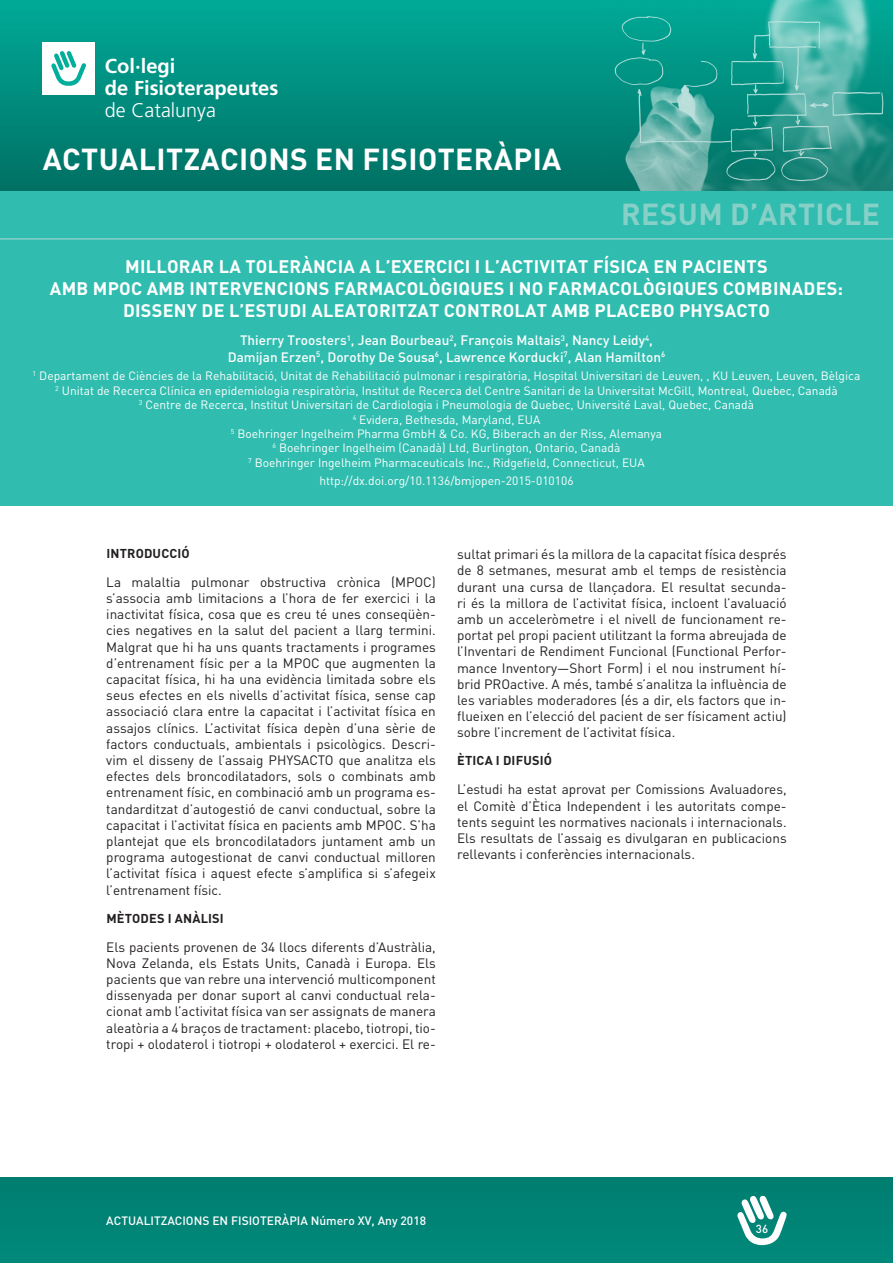
<style>
.page{position:relative;width:893px;height:1263px;background:#fff}
.page>*{position:absolute;margin:0;border:0;box-sizing:border-box;transform-origin:0 0}
.t1{font:700 30px "DIN";letter-spacing:.015em;color:#fff}
.t2{font:700 30px "DIN";letter-spacing:.015em;color:#87d0c8}
.t3{font:700 20.1px/22px "Frutiger";color:#fff}
.t4{font:300 19.8px "Frutiger";color:#fff}
.t5{font:700 18px/21.6px "DIN";letter-spacing:.015em;color:#fff;text-align:center}
.t6{font:13.5px/16.2px "DIN Pro";color:#231f20;text-align:justify}
.t7{font:500 13.5px/16.2px "DIN";color:#fff;text-align:center}
.t8{font:700 12.75px "DIN";letter-spacing:.015em;color:#231f20}
.t9{font:12px/14.4px "DIN";color:#fff;text-align:center}
.t10{font:500 12px "DIN";color:#fff}
.t11{font:500 11.55px "DIN";color:#fff}
</style>
<div class="page">
<div style="left:0;top:1178px;width:893px;height:85px;background:#008375"></div>
<div style="left:0;top:0;width:893px;height:191px;background:linear-gradient(to bottom,#01aa99,#007063)"></div>
<img style="left:597px;top:0;width:296px;height:191px">
<div style="left:0;top:191px;width:893px;height:315px;background:#30bdaf"></div>
<svg style="left:737px;top:1195px;width:50px;height:50px"></svg>
<div style="left:43px;top:43px;width:52px;height:52px;background:#fff"></div>
<svg style="left:51px;top:51px;width:35px;height:35px"></svg>
<hr style="left:0;top:238px;width:893px;height:2px;background:#87d0c8">
<h2 class="t3" style="left:105px;top:55px;width:175px">Col·legi<br>de Fisioterapeutes</h2>
<h3 class="t4" style="left:105px;top:99px;width:113px">de Catalunya</h3>
<h1 class="t1" style="left:43px;top:140px;width:520px">ACTUALITZACIONS EN FISIOTERÀPIA</h1>
<h1 class="t2" style="left:621px;top:195px;width:260px">RESUM D’ARTICLE</h1>
<h3 class="t5" style="left:50px;top:255px;width:795px">MILLORAR LA TOLERÀNCIA A L’EXERCICI I L’ACTIVITAT FÍSICA EN PACIENTS<br>AMB MPOC AMB INTERVENCIONS FARMACOLÒGIQUES I NO FARMACOLÒGIQUES COMBINADES:<br>DISSENY DE L’ESTUDI ALEATORITZAT CONTROLAT AMB PLACEBO PHYSACTO</h3>
<p class="t7" style="left:228px;top:332px;width:439px">Thierry Troosters<sup>1</sup>, Jean Bourbeau<sup>2</sup>, François Maltais<sup>3</sup>, Nancy Leidy<sup>4</sup>,<br>Damijan Erzen<sup>5</sup>, Dorothy De Sousa<sup>6</sup>, Lawrence Korducki<sup>7</sup>, Alan Hamilton<sup>6</sup></p>
<p class="t9" style="left:33px;top:369px;width:829px"><sup>1</sup> Departament de Ciències de la Rehabilitació, Unitat de Rehabilitació pulmonar i respiratòria, Hospital Universitari de Leuven, , KU Leuven, Leuven, Bèlgica <sup>2</sup> Unitat de Recerca Clínica en epidemiologia respiratòria, Institut de Recerca del Centre Sanitari de la Universitat McGill, Montreal, Quebec, Canadà<br><sup>3</sup> Centre de Recerca, Institut Universitari de Cardiologia i Pneumologia de Quebec, Université Laval, Quebec, Canadà<br><sup>4</sup> Evidera, Bethesda, Maryland, EUA<br><sup>5</sup> Boehringer Ingelheim Pharma GmbH &amp; Co. KG, Biberach an der Riss, Alemanya<br><sup>6</sup> Boehringer Ingelheim (Canadà) Ltd, Burlington, Ontario, Canadà<br><sup>7</sup> Boehringer Ingelheim Pharmaceuticals Inc., Ridgefield, Connecticut, EUA</p>
<p class="t9" style="left:319px;top:474px;width:256px">http://dx.doi.org/10.1136/bmjopen-2015-010106</p>
<p class="t8" style="left:106px;top:545px;width:85px">INTRODUCCIÓ</p>
<p class="t6" style="left:106px;top:572px;width:331px">La malaltia pulmonar obstructiva crònica (MPOC) s’associa amb limitacions a l’hora de fer exercici i la inactivitat física, cosa que es creu té unes conseqüèn&shy;cies negatives en la salut del pacient a llarg termini.<br>Malgrat que hi ha uns quants tractaments i programes d’entrenament físic per a la MPOC que augmenten la capacitat física, hi ha una evidència limitada sobre els seus efectes en els nivells d’activitat física, sense cap associació clara entre la capacitat i l’activitat física en assajos clínics. L’activitat física depèn d’una sèrie de factors conductuals, ambientals i psicològics. Descri&shy;vim el disseny de l’assaig PHYSACTO que analitza els efectes dels broncodilatadors, sols o combinats amb entrenament físic, en combinació amb un programa es&shy;tandarditzat d’autogestió de canvi conductual, sobre la capacitat i l’activitat física en pacients amb MPOC. S’ha plantejat que els broncodilatadors juntament amb un programa autogestionat de canvi conductual milloren l’activitat física i aquest efecte s’amplifica si s’afegeix l’entrenament físic.</p>
<p class="t8" style="left:106px;top:910px;width:119px">MÈTODES I ANÀLISI</p>
<p class="t6" style="left:106px;top:937px;width:331px">Els pacients provenen de 34 llocs diferents d’Austràlia, Nova Zelanda, els Estats Units, Canadà i Europa. Els pacients que van rebre una intervenció multicomponent dissenyada per donar suport al canvi conductual rela&shy;cionat amb l’activitat física van ser assignats de manera aleatòria a 4 braços de tractament: placebo, tiotropi, tio&shy;tropi + olodaterol i tiotropi + olodaterol + exercici. El re-</p>
<p class="t6" style="left:457px;top:545px;width:331px">sultat primari és la millora de la capacitat física després de 8 setmanes, mesurat amb el temps de resistència durant una cursa de llançadora. El resultat secunda&shy;ri és la millora de l’activitat física, incloent l’avaluació amb un acceleròmetre i el nivell de funcionament re&shy;portat pel propi pacient utilitzant la forma abreujada de l’Inventari de Rendiment Funcional (Functional Perfor&shy;mance Inventory—Short Form) i el nou instrument hí&shy;brid PROactive. A més, també s’analitza la influència de les variables moderadores (és a dir, els factors que in&shy;flueixen en l’elecció del pacient de ser físicament actiu) sobre l’increment de l’activitat física.</p>
<p class="t8" style="left:457px;top:752px;width:96px">ÈTICA I DIFUSIÓ</p>
<p class="t6" style="left:457px;top:780px;width:331px">L’estudi ha estat aprovat per Comissions Avaluadores, el Comitè d’Ètica Independent i les autoritats compe&shy;tents seguint les normatives nacionals i internacionals.<br>Els resultats de l’assaig es divulgaran en publicacions rellevants i conferències internacionals.</p>
<p class="t10" style="left:106px;top:1213px;width:321px">ACTUALITZACIONS EN FISIOTERÀPIA Número XV, Any 2018</p>
<p class="t11" style="left:756px;top:1221px;width:14px">36</p>
</div>
